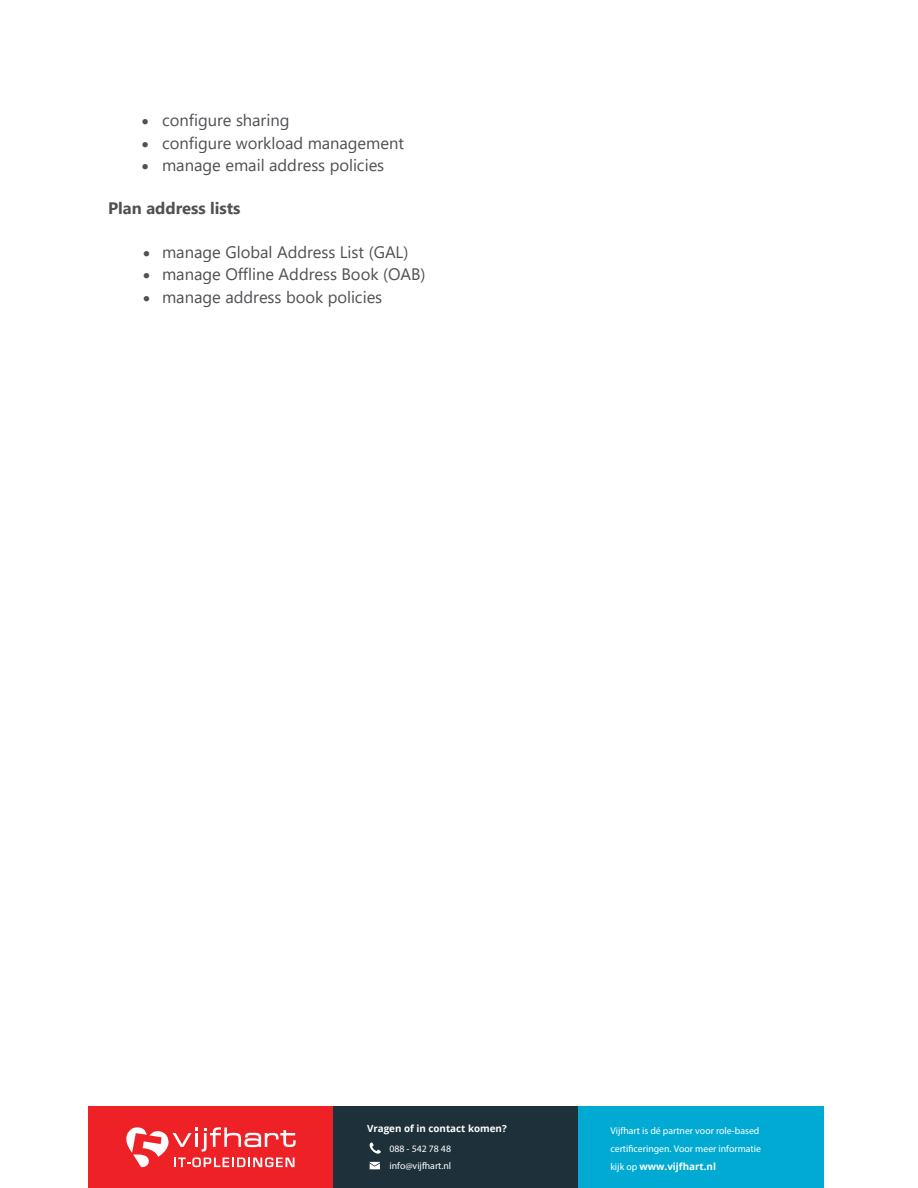
<style>
.page{position:relative;width:918px;height:1188px;background:#fff}
.page>*{position:absolute;margin:0;border:0;box-sizing:border-box;transform-origin:0 0}
.t1{font:16.5px "Segoe UI";color:#505055}
.t2{font:700 16.5px "Segoe UI";color:#505055}
.t3{font:9.75px/17.5px "Myriad Pro";color:#fff}
.t4{font:700 9.75px "Open Sans";color:#fff}
.s1{font-family:"Myriad Pro";font-weight:400}
</style>
<div class="page">
<div style="left:88px;top:1106px;width:245px;height:82px;background:#ee2127"></div>
<div style="left:333px;top:1106px;width:246px;height:82px;background:#1e313a"></div>
<div style="left:579px;top:1106px;width:245px;height:82px;background:#00aad2"></div>
<svg style="left:370px;top:1162px;width:10px;height:7px"></svg>
<svg style="left:370px;top:1143px;width:11px;height:11px"></svg>
<svg style="left:126px;top:1127px;width:170px;height:41px"></svg>
<p class="t1" style="left:142px;top:105px;width:149px">• configure sharing</p>
<p class="t1" style="left:142px;top:127px;width:264px">• configure workload management</p>
<p class="t1" style="left:142px;top:150px;width:244px">• manage email address policies</p>
<p class="t2" style="left:108px;top:193px;width:134px">Plan address lists</p>
<p class="t1" style="left:143px;top:236px;width:267px">• manage Global Address List (GAL)</p>
<p class="t1" style="left:143px;top:259px;width:284px">• manage Offline Address Book (OAB)</p>
<p class="t1" style="left:143px;top:281px;width:241px">• manage address book policies</p>
<p class="t4" style="left:367px;top:1122px;width:141px">Vragen of in contact komen?</p>
<p class="t3" style="left:389px;top:1139px;width:63px">088 - 542 78 48 info@vijfhart.nl</p>
<p class="t3" style="left:610px;top:1122px;width:152px">Vijfhart is dé partner voor role-based certificeringen. Voor meer informatie</p>
<p class="t4" style="left:610px;top:1159px;width:107px"><span class="s1">kijk op</span> www.vijfhart.nl</p>
</div>
